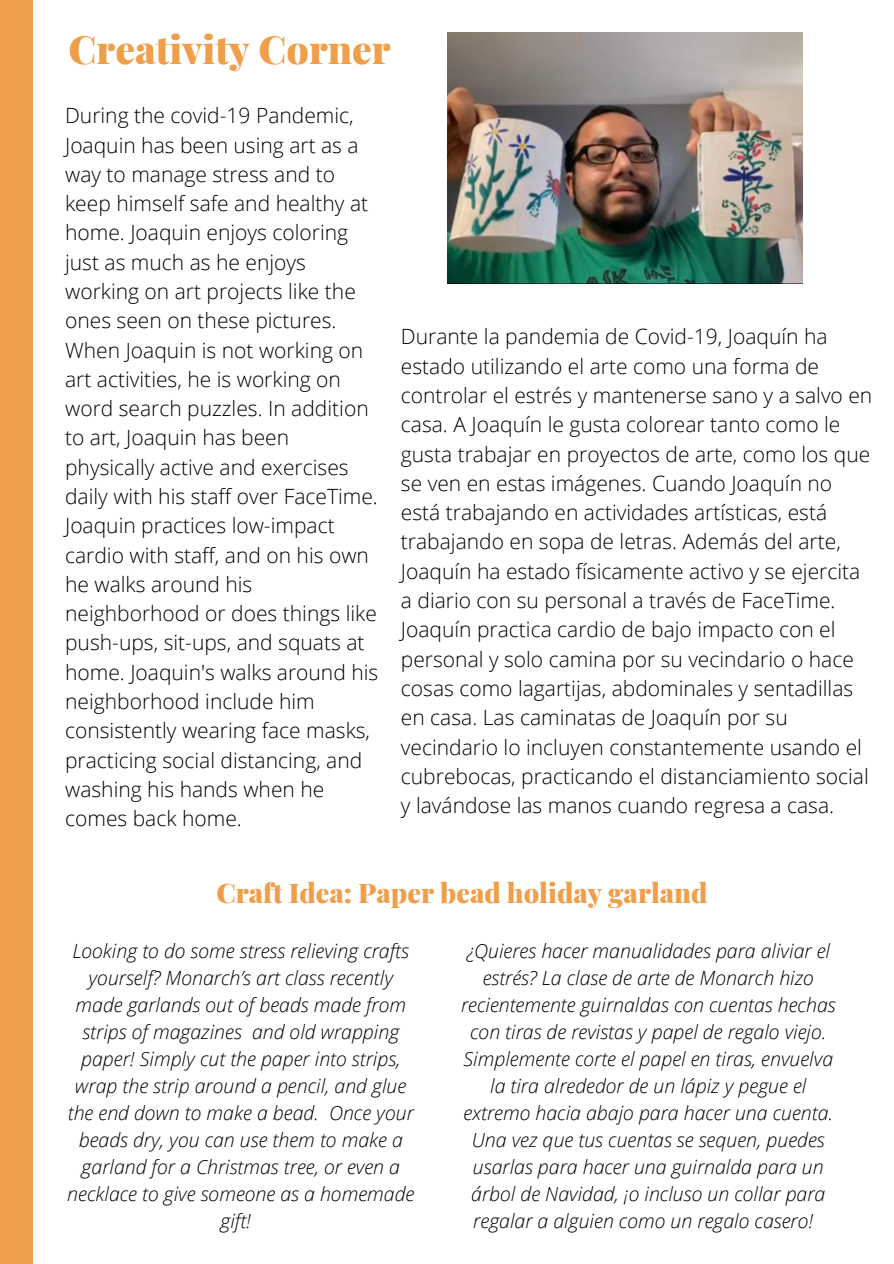
<style>
.page{position:relative;width:894px;height:1264px;background:#fff}
.page>*{position:absolute;margin:0;border:0;box-sizing:border-box;transform-origin:0 0}
.t1{font:900 39px "Playfair Display";color:#ef9e4a}
.t2{font:900 27px "Playfair Display";color:#ef9e4a}
.t3{font:300 21px/29.2px "Open Sans";color:#000}
.t4{font:italic 300 19.5px/27px "Open Sans";color:#000;text-align:center}
</style>
<div class="page">
<div style="left:0;top:0;width:33px;height:1263px;background:#ef9e4a"></div>
<img style="left:447px;top:32px;width:355px;height:252px">
<p class="t1" style="left:69px;top:22px;width:323px">Creativity Corner</p>
<p class="t3" style="left:65px;top:100px;width:314px">During the covid-19 Pandemic,<br>Joaquin has been using art as a way to manage stress and to keep himself safe and healthy at home. Joaquin enjoys coloring just as much as he enjoys working on art projects like the ones seen on these pictures.<br>When Joaquin is not working on art activities, he is working on word search puzzles. In addition to art, Joaquin has been physically active and exercises daily with his staff over FaceTime.<br>Joaquin practices low-impact cardio with staff, and on his own he walks around his neighborhood or does things like push-ups, sit-ups, and squats at home. Joaquin's walks around his neighborhood include him consistently wearing face masks, practicing social distancing, and washing his hands when he comes back home.</p>
<p class="t3" style="left:401px;top:322px;width:473px">Durante la pandemia de Covid-19, Joaquín ha estado utilizando el arte como una forma de controlar el estrés y mantenerse sano y a salvo en casa. A Joaquín le gusta colorear tanto como le gusta trabajar en proyectos de arte, como los que se ven en estas imágenes. Cuando Joaquín no está trabajando en actividades artísticas, está trabajando en sopa de letras. Además del arte, Joaquín ha estado físicamente activo y se ejercita a diario con su personal a través de FaceTime.<br>Joaquín practica cardio de bajo impacto con el personal y solo camina por su vecindario o hace cosas como lagartijas, abdominales y sentadillas en casa. Las caminatas de Joaquín por su vecindario lo incluyen constantemente usando el cubrebocas, practicando el distanciamiento social y lavándose las manos cuando regresa a casa.</p>
<p class="t2" style="left:216px;top:873px;width:492px">Craft Idea: Paper bead holiday garland</p>
<p class="t4" style="left:67px;top:937px;width:348px">Looking to do some stress relieving crafts yourself? Monarch’s art class recently made garlands out of beads made from strips of magazines and old wrapping paper! Simply cut the paper into strips, wrap the strip around a pencil, and glue the end down to make a bead. Once your beads dry, you can use them to make a garland for a Christmas tree, or even a necklace to give someone as a homemade gift!</p>
<p class="t4" style="left:461px;top:937px;width:376px">¿Quieres hacer manualidades para aliviar el estrés? La clase de arte de Monarch hizo recientemente guirnaldas con cuentas hechas con tiras de revistas y papel de regalo viejo.<br>Simplemente corte el papel en tiras, envuelva la tira alrededor de un lápiz y pegue el extremo hacia abajo para hacer una cuenta.<br>Una vez que tus cuentas se sequen, puedes usarlas para hacer una guirnalda para un árbol de Navidad, ¡o incluso un collar para regalar a alguien como un regalo casero!</p>
</div>
